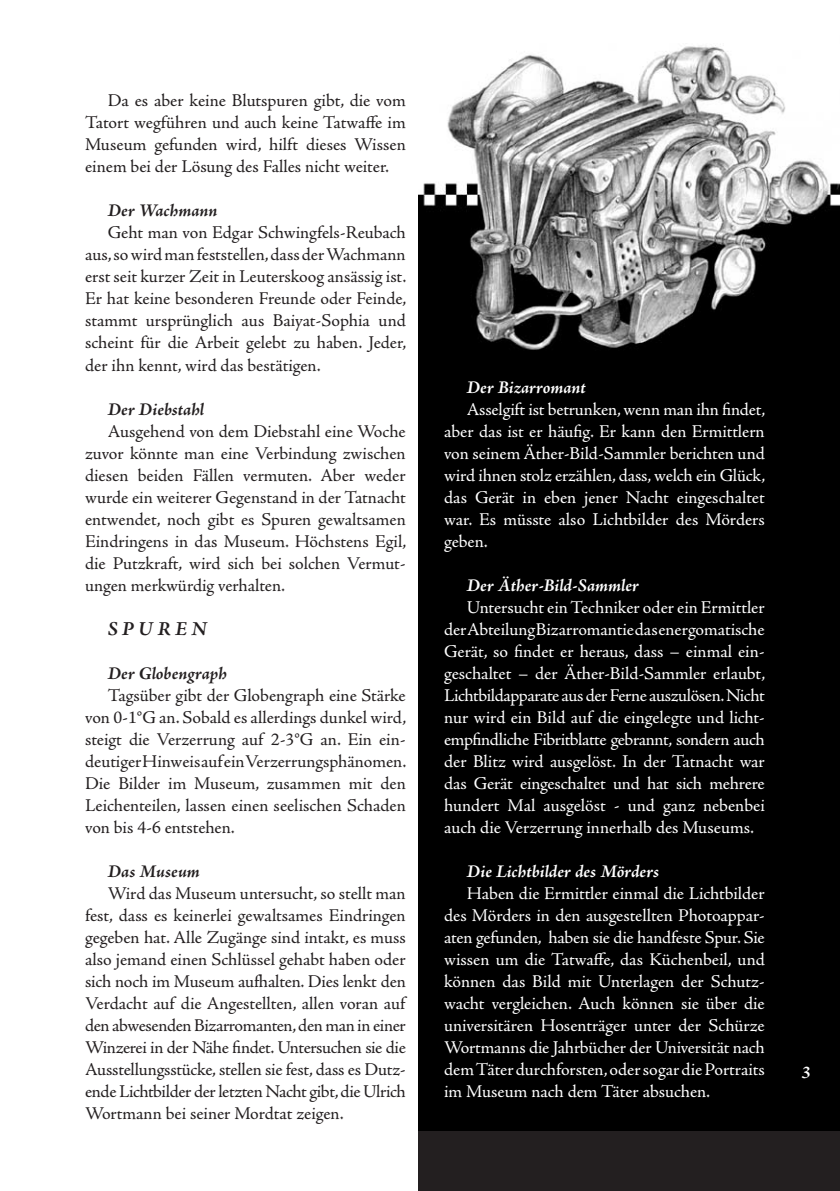
<style>
.page{position:relative;width:840px;height:1191px;background:#fff}
.page>*{position:absolute;margin:0;border:0;box-sizing:border-box;transform-origin:0 0}
.t1{font:italic 700 20px "Adobe Jenson Pro";color:#231f20}
.t2{font:18px/22px "Adobe Jenson Pro";letter-spacing:-.005em;color:#231f20;text-align:justify}
.t3{font:18px/22px "Adobe Jenson Pro";letter-spacing:-.005em;color:#fff;text-align:justify}
.t4{font:italic 700 18px "Adobe Jenson Pro";color:#fff}
.t5{font:italic 700 18px "Adobe Jenson Pro";letter-spacing:.005em;color:#231f20}
</style>
<div class="page">
<div style="left:418px;top:590px;width:421px;height:601px;background:#231f20"></div>
<img style="left:418px;top:45px;width:421px;height:1085px">
<p class="t2" style="left:85px;top:90px;width:322px;text-indent:23px">Da es aber keine Blutspuren gibt, die vom Tatort wegführen und auch keine Tatwaffe im Museum gefunden wird, hilft dieses Wissen einem bei der Lösung des Falles nicht weiter.</p>
<p class="t5" style="left:108px;top:201px;width:111px">Der Wachmann</p>
<p class="t2" style="left:85px;top:222px;width:322px;text-indent:23px">Geht man von Edgar Schwingfels-Reubach aus, so wird man feststellen, dass der Wachmann erst seit kurzer Zeit in Leuterskoog ansässig ist.<br>Er hat keine besonderen Freunde oder Feinde, stammt ursprünglich aus Baiyat-Sophia und scheint für die Arbeit gelebt zu haben. Jeder, der ihn kennt, wird das bestätigen.</p>
<p class="t5" style="left:108px;top:399px;width:98px">Der Diebstahl</p>
<p class="t2" style="left:85px;top:420px;width:322px;text-indent:23px">Ausgehend von dem Diebstahl eine Woche zuvor könnte man eine Verbindung zwischen diesen beiden Fällen vermuten. Aber weder wurde ein weiterer Gegenstand in der Tatnacht entwendet, noch gibt es Spuren gewaltsamen Eindringens in das Museum. Höchstens Egil, die Putzkraft, wird sich bei solchen Vermut&shy;ungen merkwürdig verhalten.</p>
<p class="t1" style="left:108px;top:617px;width:100px">Sp uren</p>
<p class="t5" style="left:108px;top:663px;width:120px">Der Globengraph</p>
<p class="t2" style="left:85px;top:684px;width:322px;text-indent:23px">Tagsüber gibt der Globengraph eine Stärke von 0-1°G an. Sobald es allerdings dunkel wird, steigt die Verzerrung auf 2-3°G an. Ein ein&shy;deutiger Hinweis auf ein Verzerrungsphänomen.<br>Die Bilder im Museum, zusammen mit den Leichenteilen, lassen einen seelischen Schaden von bis 4-6 entstehen.</p>
<p class="t5" style="left:108px;top:861px;width:94px">Das Museum</p>
<p class="t2" style="left:85px;top:882px;width:322px;text-indent:23px">Wird das Museum untersucht, so stellt man fest, dass es keinerlei gewaltsames Eindringen gegeben hat. Alle Zugänge sind intakt, es muss also jemand einen Schlüssel gehabt haben oder sich noch im Museum aufhalten. Dies lenkt den Verdacht auf die Angestellten, allen voran auf den abwesenden Bizarromanten, den man in einer Winzerei in der Nähe findet. Untersuchen sie die Ausstellungsstücke, stellen sie fest, dass es Dutz&shy;ende Lichtbilder der letzten Nacht gibt, die Ulrich Wortmann bei seiner Mordtat zeigen.</p>
<p class="t4" style="left:466px;top:377px;width:120px">Der Bizarromant</p>
<p class="t3" style="left:444px;top:398px;width:322px;text-indent:23px">Asselgift ist betrunken, wenn man ihn findet, aber das ist er häufig. Er kann den Ermittlern von seinem Äther-Bild-Sammler berichten und wird ihnen stolz erzählen, dass, welch ein Glück, das Gerät in eben jener Nacht eingeschaltet war. Es müsste also Lichtbilder des Mörders geben.</p>
<p class="t4" style="left:466px;top:575px;width:174px">Der Äther-Bild-Sammler</p>
<p class="t3" style="left:444px;top:596px;width:322px;text-indent:23px">Untersucht ein Techniker oder ein Ermittler der Abteilung Bizarromantie das energomatische Gerät, so findet er heraus, dass – einmal ein&shy;geschaltet – der Äther-Bild-Sammler erlaubt, Lichtbildapparate aus der Ferne auszulösen. Nicht nur wird ein Bild auf die eingelegte und licht&shy;empfindliche Fibritblatte gebrannt, sondern auch der Blitz wird ausgelöst. In der Tatnacht war das Gerät eingeschaltet und hat sich mehrere hundert Mal ausgelöst - und ganz nebenbei auch die Verzerrung innerhalb des Museums.</p>
<p class="t4" style="left:466px;top:861px;width:194px">Die Lichtbilder des Mörders</p>
<p class="t3" style="left:444px;top:882px;width:322px;text-indent:23px">Haben die Ermittler einmal die Lichtbilder des Mörders in den ausgestellten Photoappar&shy;aten gefunden, haben sie die handfeste Spur. Sie wissen um die Tatwaffe, das Küchenbeil, und können das Bild mit Unterlagen der Schutz&shy;wacht vergleichen. Auch können sie über die universitären Hosenträger unter der Schürze Wortmanns die Jahrbücher der Universität nach dem Täter durchforsten, oder sogar die Portraits im Museum nach dem Täter absuchen.</p>
<p class="t4" style="left:800px;top:1062px;width:11px">3</p>
</div>
